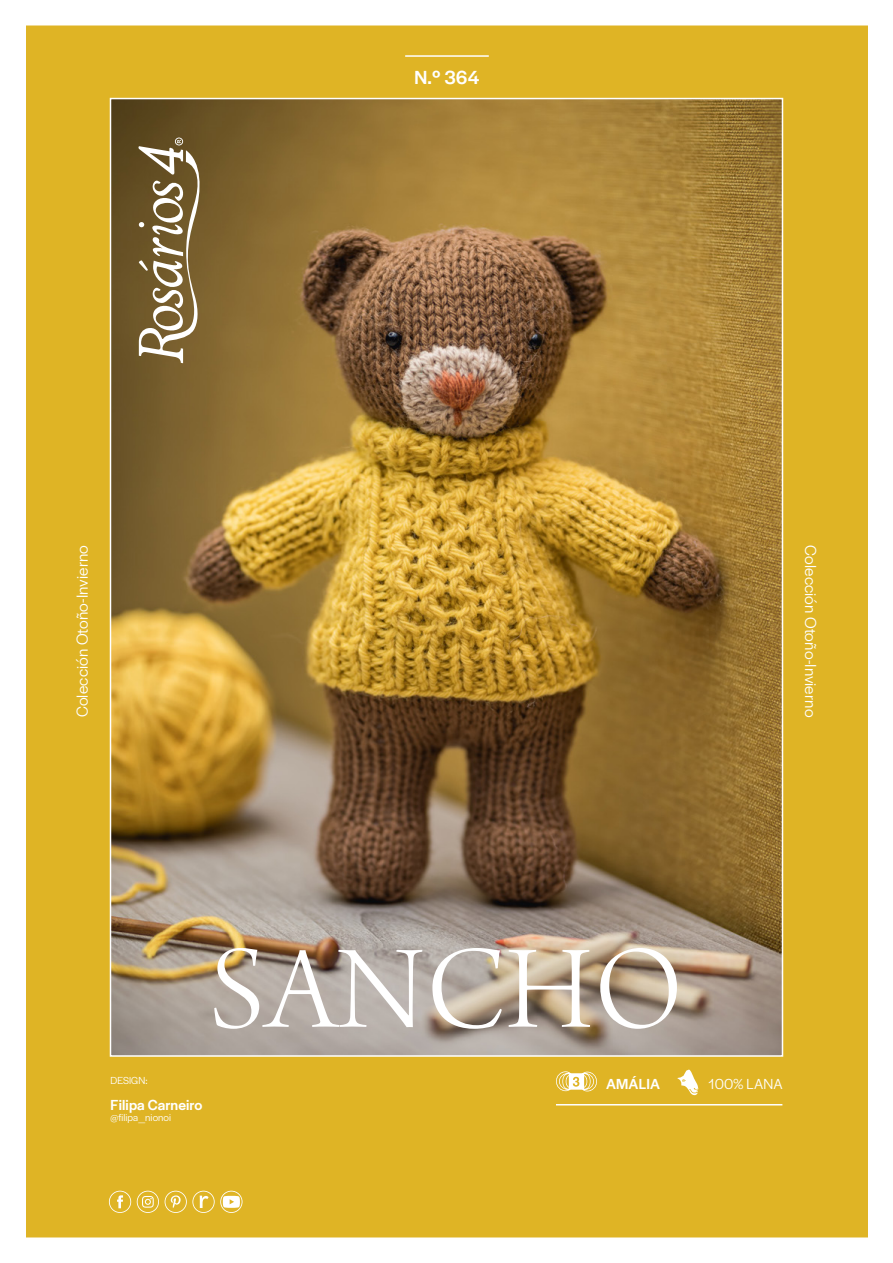
<style>
.page{position:relative;width:893px;height:1263px;background:#fff}
.page>*{position:absolute;margin:0;border:0;box-sizing:border-box;transform-origin:0 0}
.t1{font:124.5px "Arno Pro Light Display";letter-spacing:.01em;color:#fff}
.t2{font:500 19.5px "Halyard Display";color:#fff}
.t3{font:16.5px "Halyard Display";letter-spacing:.01em;color:#fff}
.t4{font:500 15px "Halyard Display";letter-spacing:.01em;color:#fff}
.t5{font:15px "Halyard Display";letter-spacing:.01em;color:#fff}
.t6{font:10.5px "Halyard Display";letter-spacing:.01em;color:#fff}
</style>
<div class="page">
<div style="left:14px;top:11px;width:865px;height:1240px;background:#dfb425"></div>
<img style="left:113px;top:101px;width:667px;height:953px">
<svg style="left:556px;top:1071px;width:41px;height:20px"></svg>
<svg style="left:677px;top:1069px;width:21px;height:26px"></svg>
<svg style="left:138px;top:138px;width:65px;height:225px;background:#907d59"></svg>
<hr style="left:405px;top:55px;width:84px;height:2px;background:#fff">
<svg style="left:109px;top:1191px;width:22px;height:22px"></svg>
<svg style="left:137px;top:1191px;width:22px;height:22px"></svg>
<svg style="left:165px;top:1191px;width:77px;height:22px"></svg>
<div style="left:0;top:0;width:893px;height:1263px;border:26px solid #fff"></div>
<hr style="left:556px;top:1104px;width:226px;height:1px;background:#fff">
<p class="t2" style="left:414px;top:64px;width:67px">N.º 364</p>
<p class="t3" style="left:71px;top:717px;width:174px;rotate:-90deg">Colección Otoño-Invierno</p>
<p class="t3" style="left:822px;top:545px;width:174px;rotate:90deg">Colección Otoño-Invierno</p>
<h1 class="t1" style="left:210px;top:922px;width:475px">SANCHO</h1>
<p class="t6" style="left:111px;top:1073px;width:39px">DESIGN:</p>
<p class="t4" style="left:111px;top:1094px;width:93px">Filipa Carneiro</p>
<p class="t6" style="left:111px;top:1110px;width:62px">@filipa_nionoi</p>
<p class="t4" style="left:606px;top:1073px;width:55px">AMÁLIA</p>
<p class="t5" style="left:708px;top:1074px;width:76px">100% LANA</p>
</div>
